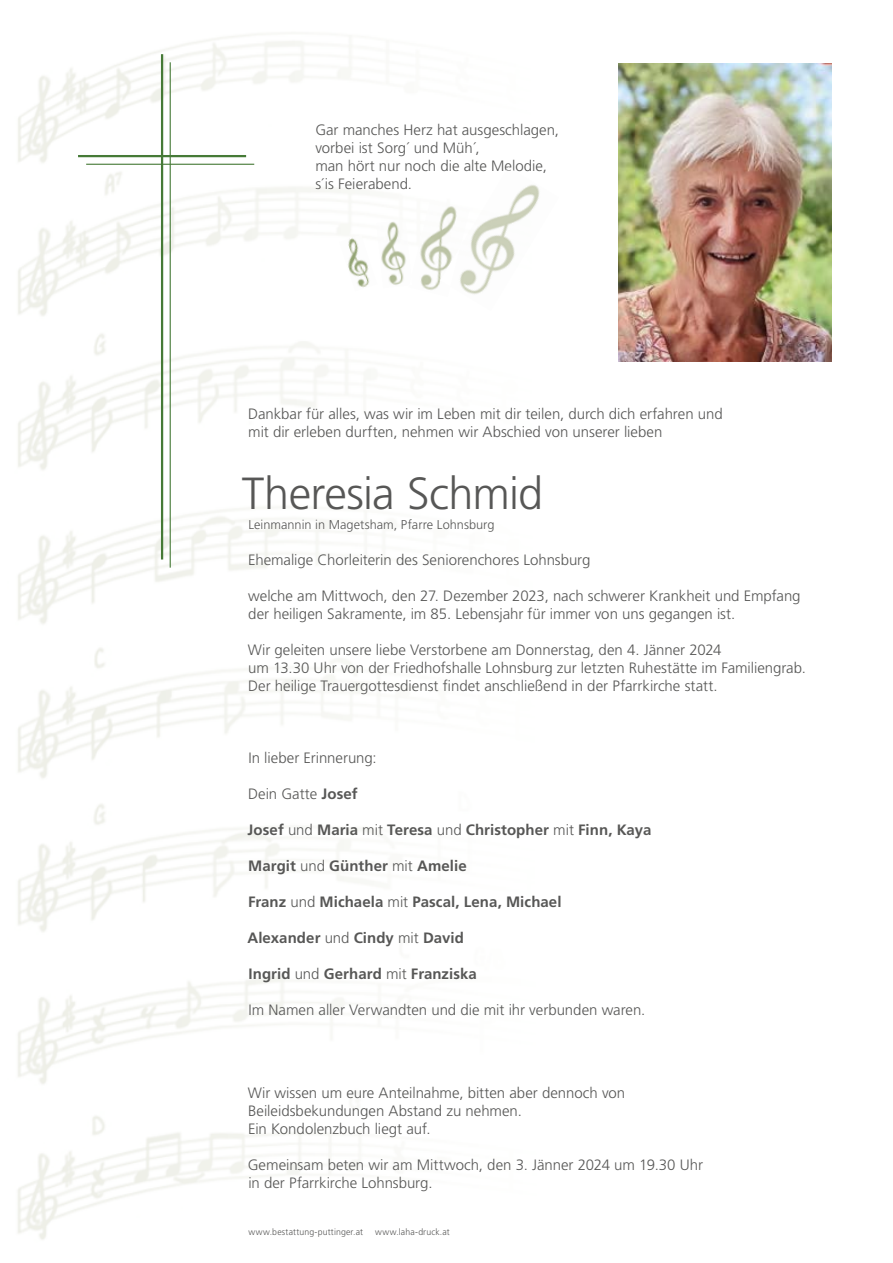
<style>
.page{position:relative;width:893px;height:1263px;background:#fff}
.page>*{position:absolute;margin:0;border:0;box-sizing:border-box;transform-origin:0 0}
.t1{font:300 45px "Frutiger LT Std";letter-spacing:-.015em;color:#575756}
.t2{font:300 15px/18px "Frutiger LT Std";color:#575756}
.t3{font:700 15px "Frutiger LT Std";letter-spacing:.005em;color:#575756}
.t4{font:300 12.75px "Frutiger LT Std";letter-spacing:.005em;color:#575756}
.t5{font:300 9px "Frutiger LT Std";letter-spacing:.015em;color:#575756}
.s1{font-weight:700}
.s2{font-weight:300}
</style>
<div class="page">
<img style="left:18px;top:68px;width:814px;height:1172px">
<img style="left:316px;top:159px;width:230px;height:14px">
<svg style="left:109px;top:34px;width:723px;height:34px"></svg>
<hr style="left:161px;top:54px;width:2px;height:505px;background:#467a37">
<hr style="left:78px;top:155px;width:168px;height:2px;background:#467a37">
<hr style="left:170px;top:62px;width:1px;height:506px;background:#467a37">
<hr style="left:86px;top:164px;width:168px;height:1px;background:#467a37">
<img style="left:619px;top:64px;width:212px;height:298px">
<img style="left:450px;top:173px;width:109px;height:138px">
<svg style="left:505px;top:167px;width:13px;height:6px"></svg>
<img style="left:409px;top:200px;width:60px;height:97px">
<img style="left:440px;top:247px;width:20px;height:40px">
<img style="left:376px;top:220px;width:35px;height:68px">
<svg style="left:409px;top:277px;width:3px;height:8px"></svg>
<img style="left:339px;top:235px;width:38px;height:56px">
<p class="t2" style="left:315px;top:121px;width:245px">Gar manches Herz hat ausgeschlagen, vorbei ist Sorg´ und Müh´,<br>man hört nur noch die alte Melodie, s´is Feierabend.</p>
<p class="t2" style="left:248px;top:405px;width:476px">Dankbar für alles, was wir im Leben mit dir teilen, durch dich erfahren und mit dir erleben durften, nehmen wir Abschied von unserer lieben</p>
<h1 class="t1" style="left:242px;top:468px;width:303px">Theresia Schmid</h1>
<p class="t4" style="left:248px;top:517px;width:248px">Leinmannin in Magetsham, Pfarre Lohnsburg</p>
<p class="t2" style="left:248px;top:551px;width:344px">Ehemalige Chorleiterin des Seniorenchores Lohnsburg</p>
<p class="t2" style="left:248px;top:587px;width:554px">welche am Mittwoch, den 27. Dezember 2023, nach schwerer Krankheit und Empfang der heiligen Sakramente, im 85. Lebensjahr für immer von uns gegangen ist.</p>
<p class="t2" style="left:248px;top:641px;width:560px">Wir geleiten unsere liebe Verstorbene am Donnerstag, den 4. Jänner 2024<br>um 13.30 Uhr von der Friedhofshalle Lohnsburg zur letzten Ruhestätte im Familiengrab.<br>Der heilige Trauergottesdienst findet anschließend in der Pfarrkirche statt.</p>
<p class="t2" style="left:248px;top:749px;width:130px">In lieber Erinnerung:</p>
<p class="t2" style="left:248px;top:785px;width:111px">Dein Gatte <span class="s1">Josef</span></p>
<p class="t3" style="left:248px;top:821px;width:405px">Josef <span class="s2">und</span> Maria <span class="s2">mit</span> Teresa <span class="s2">und</span> Christopher <span class="s2">mit</span> Finn, Kaya</p>
<p class="t3" style="left:248px;top:857px;width:220px">Margit <span class="s2">und</span> Günther <span class="s2">mit</span> Amelie</p>
<p class="t3" style="left:248px;top:893px;width:315px">Franz <span class="s2">und</span> Michaela <span class="s2">mit</span> Pascal, Lena, Michael</p>
<p class="t3" style="left:247px;top:929px;width:218px">Alexander <span class="s2">und</span> Cindy <span class="s2">mit</span> David</p>
<p class="t3" style="left:248px;top:965px;width:230px">Ingrid <span class="s2">und</span> Gerhard <span class="s2">mit</span> Franziska</p>
<p class="t2" style="left:248px;top:1001px;width:399px">Im Namen aller Verwandten und die mit ihr verbunden waren.</p>
<p class="t2" style="left:248px;top:1084px;width:379px">Wir wissen um eure Anteilnahme, bitten aber dennoch von<br>Beileidsbekundungen Abstand zu nehmen.<br>Ein Kondolenzbuch liegt auf.</p>
<p class="t2" style="left:248px;top:1156px;width:457px">Gemeinsam beten wir am Mittwoch, den 3. Jänner 2024 um 19.30 Uhr in der Pfarrkirche Lohnsburg.</p>
<p class="t5" style="left:249px;top:1226px;width:116px">www.bestattung-puttinger.at</p>
<p class="t5" style="left:375px;top:1226px;width:76px">www.laha-druck.at</p>
</div>
